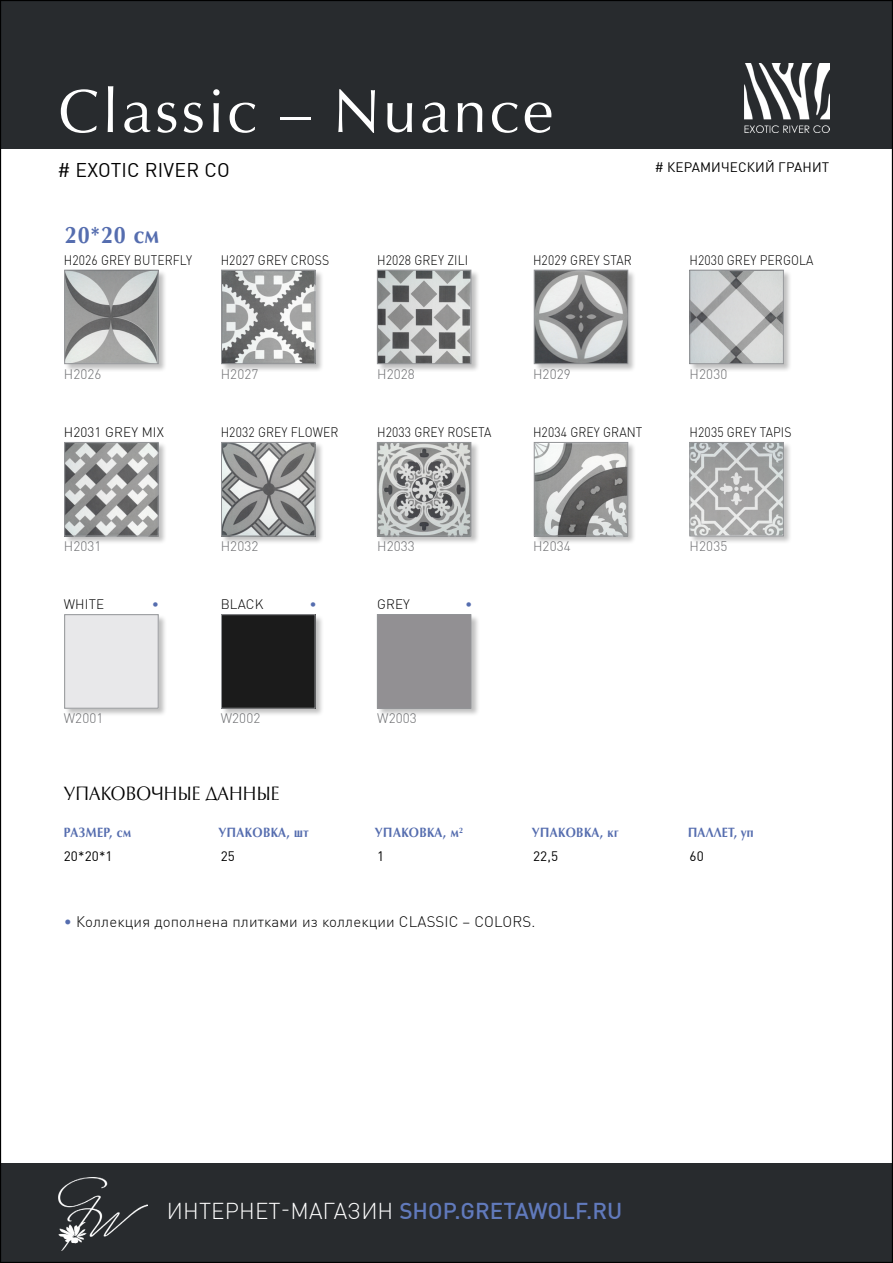
<style>
.page{position:relative;width:893px;height:1263px;background:#fff}
.page>*{position:absolute;margin:0;border:0;box-sizing:border-box;transform-origin:0 0}
.t1{font:61.5px "AG Opus High Resolution";letter-spacing:.04em;color:#fff}
.t2{font:700 24px "AG Opus High Resolution";color:#556daf;scale:.9 1}
.t3{font:500 22.5px "DIN Pro";color:#617abc}
.t4{font:19.5px "AG Opus High Resolution";letter-spacing:.01em;color:#000;scale:.9 1}
.t5{font:19.5px "DIN Pro";letter-spacing:.01em;color:#000}
.t6{font:300 15px "DIN Pro";letter-spacing:.01em;color:#000}
.t7{font:300 13.5px "DIN Pro";letter-spacing:.01em;color:#000;scale:.9 1}
.t8{font:300 13.5px "DIN Pro";letter-spacing:.01em;color:#6d6e71}
.t9{font:700 13.5px "AG Opus High Resolution";letter-spacing:.04em;color:#556daf;scale:.9 1}
.t10{font:13.5px "DIN Pro";letter-spacing:.01em;color:#000}
.t11{font:300 13.5px "DIN Pro";letter-spacing:.01em;color:#000}
.t12{font:300 13.5px "DIN Pro";color:#556daf}
.s1{color:#556daf}
.s2{font-weight:300;color:#fff}
</style>
<div class="page">
<div style="left:0;top:0;width:893px;height:149px;background:#282b2e"></div>
<div style="left:64px;top:269px;width:103px;height:103px;background:#000;opacity:.25"></div>
<img style="left:66px;top:272px;width:90px;height:90px">
<div style="left:64px;top:270px;width:94px;height:94px;border:1px solid #939598"></div>
<div style="left:221px;top:269px;width:103px;height:103px;background:#000;opacity:.25"></div>
<img style="left:223px;top:272px;width:90px;height:90px">
<div style="left:221px;top:270px;width:94px;height:94px;border:1px solid #939598"></div>
<div style="left:377px;top:269px;width:102px;height:103px;background:#000;opacity:.25"></div>
<img style="left:379px;top:272px;width:90px;height:90px">
<div style="left:377px;top:270px;width:94px;height:94px;border:1px solid #939598"></div>
<div style="left:534px;top:269px;width:102px;height:103px;background:#000;opacity:.25"></div>
<img style="left:536px;top:272px;width:90px;height:90px">
<div style="left:534px;top:270px;width:94px;height:94px;border:1px solid #939598"></div>
<div style="left:689px;top:269px;width:103px;height:103px;background:#000;opacity:.25"></div>
<img style="left:692px;top:272px;width:90px;height:90px">
<div style="left:690px;top:270px;width:94px;height:94px;border:1px solid #939598"></div>
<div style="left:64px;top:442px;width:103px;height:102px;background:#000;opacity:.25"></div>
<img style="left:66px;top:444px;width:90px;height:90px">
<div style="left:64px;top:442px;width:94px;height:94px;border:1px solid #939598"></div>
<div style="left:221px;top:442px;width:103px;height:102px;background:#000;opacity:.25"></div>
<img style="left:223px;top:444px;width:90px;height:90px">
<div style="left:221px;top:442px;width:94px;height:94px;border:1px solid #939598"></div>
<div style="left:377px;top:442px;width:102px;height:102px;background:#000;opacity:.25"></div>
<img style="left:379px;top:444px;width:90px;height:90px">
<div style="left:377px;top:442px;width:94px;height:94px;border:1px solid #939598"></div>
<div style="left:534px;top:442px;width:102px;height:102px;background:#000;opacity:.25"></div>
<img style="left:536px;top:444px;width:90px;height:90px">
<div style="left:534px;top:442px;width:94px;height:94px;border:1px solid #939598"></div>
<div style="left:689px;top:442px;width:103px;height:102px;background:#000;opacity:.25"></div>
<img style="left:692px;top:444px;width:90px;height:90px">
<div style="left:690px;top:442px;width:94px;height:94px;border:1px solid #939598"></div>
<div style="left:0;top:1163px;width:893px;height:100px;background:#282b2e"></div>
<img style="left:745px;top:64px;width:84px;height:69px">
<img style="left:58px;top:1178px;width:89px;height:73px">
<div style="left:64px;top:614px;width:103px;height:103px;background:#000;opacity:.25"></div>
<div style="left:66px;top:616px;width:90px;height:90px;background:#e8e8ea"></div>
<div style="left:64px;top:614px;width:94px;height:94px;border:1px solid #939598"></div>
<div style="left:221px;top:614px;width:103px;height:103px;background:#000;opacity:.25"></div>
<div style="left:223px;top:616px;width:90px;height:90px;background:#1b1b1b"></div>
<div style="left:221px;top:614px;width:94px;height:94px;border:1px solid #939598"></div>
<div style="left:377px;top:614px;width:102px;height:103px;background:#000;opacity:.25"></div>
<div style="left:379px;top:616px;width:90px;height:90px;background:#929093"></div>
<div style="left:377px;top:614px;width:94px;height:94px;border:1px solid #939598"></div>
<h1 class="t1" style="left:58px;top:76px;width:496px">Classic – Nuance</h1>
<h3 class="t5" style="left:58px;top:158px;width:174px"># EXOTIC RIVER CO</h3>
<p class="t10" style="left:655px;top:159px;width:176px"># Керамический гранит</p>
<h2 class="t2" style="left:65px;top:221px;width:106px">20*20 см</h2>
<p class="t7" style="left:64px;top:252px;width:144px">H2026 GREY BUTERFLY</p>
<p class="t7" style="left:221px;top:252px;width:122px">H2027 GREY CROSS</p>
<p class="t7" style="left:377px;top:252px;width:103px">H2028 GREY ZILI</p>
<p class="t7" style="left:533px;top:252px;width:111px">H2029 GREY STAR</p>
<p class="t7" style="left:690px;top:252px;width:139px">H2030 GREY PERGOLA</p>
<p class="t8" style="left:64px;top:366px;width:39px">H2026</p>
<p class="t8" style="left:221px;top:366px;width:39px">H2027</p>
<p class="t8" style="left:377px;top:366px;width:39px">H2028</p>
<p class="t8" style="left:533px;top:366px;width:39px">H2029</p>
<p class="t8" style="left:690px;top:366px;width:39px">H2030</p>
<p class="t11" style="left:64px;top:424px;width:102px">H2031 GREY MIX</p>
<p class="t7" style="left:221px;top:424px;width:132px">H2032 GREY FLOWER</p>
<p class="t7" style="left:377px;top:424px;width:128px">H2033 GREY ROSETA</p>
<p class="t7" style="left:533px;top:424px;width:123px">H2034 GREY GRANT</p>
<p class="t8" style="left:64px;top:538px;width:39px">H2031</p>
<p class="t8" style="left:221px;top:538px;width:39px">H2032</p>
<p class="t8" style="left:377px;top:538px;width:39px">H2033</p>
<p class="t8" style="left:533px;top:538px;width:39px">H2034</p>
<p class="t11" style="left:64px;top:596px;width:20px">WHITE</p>
<p class="t11" style="left:221px;top:596px;width:18px">BLAC</p>
<p class="t11" style="left:255px;top:596px;width:10px">K</p>
<p class="t11" style="left:377px;top:596px;width:18px">GREY</p>
<p class="t12" style="left:152px;top:596px;width:9px">•</p>
<p class="t12" style="left:309px;top:596px;width:9px">•</p>
<p class="t12" style="left:465px;top:596px;width:9px">•</p>
<p class="t8" style="left:64px;top:710px;width:41px">W2001</p>
<p class="t8" style="left:221px;top:710px;width:41px">W2002</p>
<p class="t8" style="left:377px;top:710px;width:41px">W2003</p>
<p class="t7" style="left:690px;top:424px;width:115px">H2035 GREY TAPIS</p>
<p class="t8" style="left:690px;top:538px;width:39px">H2035</p>
<h3 class="t4" style="left:64px;top:782px;width:239px">УПАКОВОЧНЫЕ ДАННЫЕ</h3>
<p class="t9" style="left:64px;top:825px;width:76px">размер, см</p>
<p class="t9" style="left:219px;top:825px;width:102px">упаковка, шт</p>
<p class="t9" style="left:375px;top:825px;width:99px">упаковка, м<sup>2</sup></p>
<p class="t9" style="left:532px;top:825px;width:98px">упаковка, кг</p>
<p class="t9" style="left:688px;top:825px;width:74px">паллет, уп</p>
<p class="t10" style="left:64px;top:848px;width:50px">20*20*1</p>
<p class="t10" style="left:221px;top:848px;width:16px">25</p>
<p class="t10" style="left:377px;top:848px;width:9px">1</p>
<p class="t10" style="left:533px;top:848px;width:27px">22,5</p>
<p class="t10" style="left:690px;top:848px;width:16px">60</p>
<p class="t6" style="left:64px;top:912px;width:354px"><span class="s1">•</span> КОЛЛЕКЦИЯ ДОПОЛНЕНА ПЛИТКАМИ ИЗ КОЛЛЕКЦИИ CLASSIC</p>
<p class="t6" style="left:463px;top:912px;width:74px">– COLORS.</p>
<h3 class="t3" style="left:167px;top:1196px;width:457px"><span class="s2">ИНТЕРНЕТ-МАГАЗИН</span> SHOP.GRETAWOLF.RU</h3>
</div>
